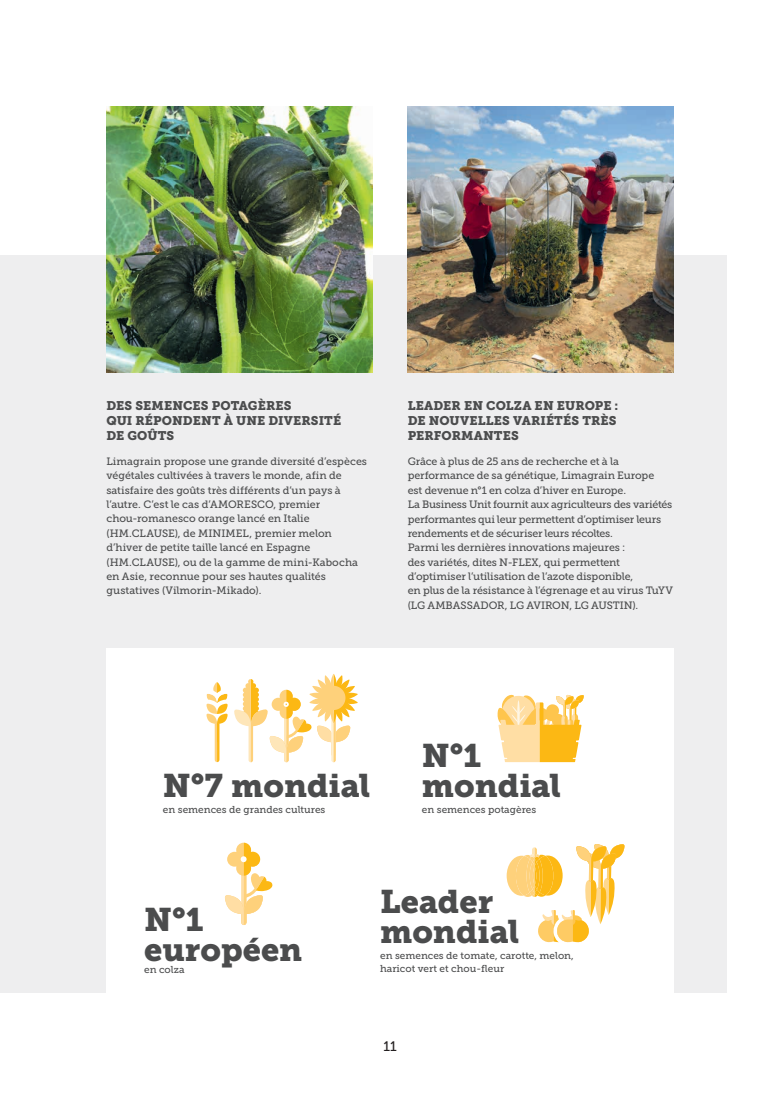
<style>
.page{position:relative;width:780px;height:1099px;background:#fff}
.page>*{position:absolute;margin:0;border:0;box-sizing:border-box;transform-origin:0 0}
.t1{font:32.5px/30px "Museo Slab 900";color:#4b4c4d}
.t2{font:13.75px "Museo Slab 500";color:#231f20}
.t3{font:12.5px/15px "Museo Slab 900";letter-spacing:.005em;color:#4b4c4d}
.t4{font:10.62px/14.4px "Museo Slab 500";letter-spacing:-.01em;color:#4b4c4d}
.t5{font:10px/12.5px "Museo Slab 500";color:#4b4c4d}
</style>
<div class="page">
<div style="left:0;top:255px;width:726px;height:737px;background:#eeeeef"></div>
<img style="left:106px;top:106px;width:266px;height:266px">
<img style="left:407px;top:106px;width:266px;height:266px">
<div style="left:106px;top:648px;width:567px;height:450px;background:#fff"></div>
<svg style="left:497px;top:694px;width:87px;height:69px"></svg>
<svg style="left:206px;top:674px;width:152px;height:89px"></svg>
<svg style="left:506px;top:844px;width:119px;height:99px"></svg>
<svg style="left:225px;top:842px;width:48px;height:83px"></svg>
<p class="t3" style="left:106px;top:398px;width:236px">DES SEMENCES POTAGÈRES<br>QUI RÉPONDENT À UNE DIVERSITÉ<br>DE GOÛTS</p>
<p class="t4" style="left:106px;top:454px;width:262px">Limagrain propose une grande diversité d’espèces végétales cultivées à travers le monde, afin de satisfaire des goûts très différents d’un pays à l’autre. C’est le cas d’AMORESCO, premier chou-romanesco orange lancé en Italie (HM.CLAUSE), de MINIMEL, premier melon d’hiver de petite taille lancé en Espagne (HM.CLAUSE), ou de la gamme de mini-Kabocha en Asie, reconnue pour ses hautes qualités gustatives (Vilmorin-Mikado).</p>
<p class="t3" style="left:407px;top:398px;width:212px">LEADER EN COLZA EN EUROPE :<br>DE NOUVELLES VARIÉTÉS TRÈS<br>PERFORMANTES</p>
<p class="t4" style="left:407px;top:454px;width:267px">Grâce à plus de 25 ans de recherche et à la performance de sa génétique, Limagrain Europe<br>est devenue n°1 en colza d’hiver en Europe.<br>La Business Unit fournit aux agriculteurs des variétés performantes qui leur permettent d’optimiser leurs rendements et de sécuriser leurs récoltes.<br>Parmi les dernières innovations majeures :<br>des variétés, dites N-FLEX, qui permettent d’optimiser l’utilisation de l’azote disponible,<br>en plus de la résistance à l’égrenage et au virus TuYV (LG AMBASSADOR, LG AVIRON, LG AUSTIN).</p>
<h1 class="t1" style="left:163px;top:771px;width:209px">N°7 mondial</h1>
<p class="t5" style="left:163px;top:803px;width:164px">en semences de grandes cultures</p>
<h1 class="t1" style="left:422px;top:741px;width:141px">N°1 mondial</h1>
<p class="t5" style="left:422px;top:803px;width:116px">en semences potagères</p>
<h1 class="t1" style="left:144px;top:904px;width:160px">N°1 européen</h1>
<p class="t5" style="left:144px;top:963px;width:42px">en colza</p>
<h1 class="t1" style="left:380px;top:886px;width:141px">Leader mondial</h1>
<p class="t5" style="left:380px;top:949px;width:195px">en semences de tomate, carotte, melon, haricot vert et chou-fleur</p>
<p class="t2" style="left:383px;top:1038px;width:15px">11</p>
</div>
